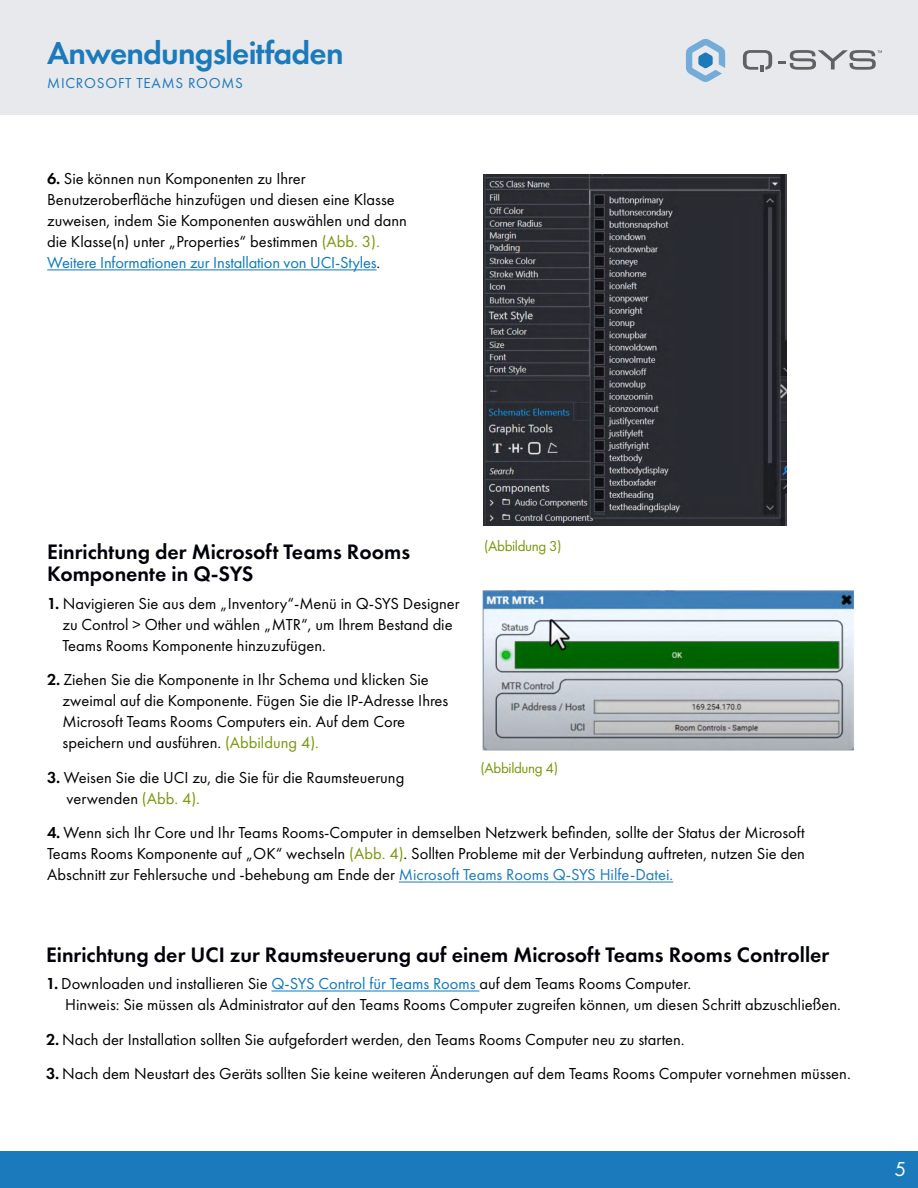
<style>
.page{position:relative;width:918px;height:1188px;background:#fff}
.page>*{position:absolute;margin:0;border:0;box-sizing:border-box;transform-origin:0 0}
.t1{font:600 33px "Futura PT";letter-spacing:-.025em;color:#1b7abb}
.t2{font:600 21.75px/22.5px "Futura PT";color:#00000a}
.t3{font:21px "Futura PT";color:#fff}
.t4{font:16.5px/21px "Futura PT";color:#000}
.t5{font:15px "Futura PT";letter-spacing:-.025em;color:#769807}
.t6{font:15px "Futura PT";letter-spacing:.05em;color:#1b7abb}
.s1{font-weight:600}
.s2{color:#769807}
.s3{color:#0c79be}
.s4{color:#1b7abb}
</style>
<div class="page">
<div style="left:0;top:0;width:918px;height:114px;background:#e7e9ec"></div>
<div style="left:0;top:1151px;width:918px;height:37px;background:#1b7abb"></div>
<svg style="left:686px;top:39px;width:39px;height:43px"></svg>
<svg style="left:743px;top:50px;width:29px;height:22px"></svg>
<svg style="left:778px;top:50px;width:104px;height:20px"></svg>
<hr style="left:47px;top:269px;width:330px;height:1px;background:#0c79be">
<img style="left:483px;top:174px;width:303px;height:352px">
<hr style="left:271px;top:991px;width:208px;height:1px;background:#0c79be">
<hr style="left:399px;top:882px;width:274px;height:1px;background:#1b7abb">
<img style="left:482px;top:590px;width:372px;height:161px">
<h1 class="t1" style="left:47px;top:32px;width:298px">Anwendungsleitfaden</h1>
<p class="t6" style="left:47px;top:74px;width:197px">MICROSOFT TEAMS ROOMS</p>
<p class="t4" style="left:47px;top:168px;width:361px"><span class="s1">6.</span> Sie können nun Komponenten zu Ihrer Benutzeroberfläche hinzufügen und diesen eine Klasse zuweisen, indem Sie Komponenten auswählen und dann die Klasse(n) unter „Properties“ bestimmen <span class="s2">(Abb. 3).<br></span><span class="s3">Weitere Informationen zur Installation von UCI-Styles</span>.</p>
<p class="t5" style="left:484px;top:537px;width:79px">(Abbildung 3)</p>
<h2 class="t2" style="left:47px;top:540px;width:364px">Einrichtung der Microsoft Teams Rooms<br>Komponente in Q-SYS</h2>
<p class="t4" style="left:63px;top:593px;width:399px;text-indent:-15px"><span class="s1">1.</span> Navigieren Sie aus dem „Inventory“-Menü in Q-SYS Designer zu Control &gt; Other und wählen „MTR“, um Ihrem Bestand die<br>Teams Rooms Komponente hinzuzufügen.</p>
<p class="t4" style="left:63px;top:669px;width:387px;text-indent:-15px"><span class="s1">2.</span> Ziehen Sie die Komponente in Ihr Schema und klicken Sie zweimal auf die Komponente. Fügen Sie die IP-Adresse Ihres Microsoft Teams Rooms Computers ein. Auf dem Core speichern und ausführen. <span class="s2">(Abbildung 4).</span></p>
<p class="t4" style="left:66px;top:767px;width:339px;text-indent:-19px"><span class="s1">3.</span> Weisen Sie die UCI zu, die Sie für die Raumsteuerung verwenden <span class="s2">(Abb. 4).</span></p>
<p class="t4" style="left:47px;top:822px;width:759px;text-align:justify"><span class="s1">4.</span> Wenn sich Ihr Core und Ihr Teams Rooms-Computer in demselben Netzwerk befinden, sollte der Status der Microsoft Teams Rooms Komponente auf „OK“ wechseln <span class="s2">(Abb. 4)</span>. Sollten Probleme mit der Verbindung auftreten, nutzen Sie den Abschnitt zur Fehlersuche und -behebung am Ende der <span class="s4">Microsoft Teams Rooms Q-SYS Hilfe-Datei.</span></p>
<p class="t5" style="left:481px;top:760px;width:79px">(Abbildung 4)</p>
<h2 class="t2" style="left:46px;top:943px;width:785px">Einrichtung der UCI zur Raumsteuerung auf einem Microsoft Teams Rooms Controller</h2>
<p class="t4" style="left:65px;top:973px;width:777px;text-indent:-19px"><span class="s1">1.</span> Downloaden und installieren Sie <span class="s3">Q-SYS Control für Teams Rooms</span> auf dem Teams Rooms Computer.<br>Hinweis: Sie müssen als Administrator auf den Teams Rooms Computer zugreifen können, um diesen Schritt abzuschließen.</p>
<p class="t4" style="left:46px;top:1029px;width:640px"><span class="s1">2.</span> Nach der Installation sollten Sie aufgefordert werden, den Teams Rooms Computer neu zu starten.</p>
<p class="t4" style="left:46px;top:1063px;width:806px"><span class="s1">3.</span> Nach dem Neustart des Geräts sollten Sie keine weiteren Änderungen auf dem Teams Rooms Computer vornehmen müssen.</p>
<p class="t3" style="left:895px;top:1156px;width:13px">5</p>
</div>
